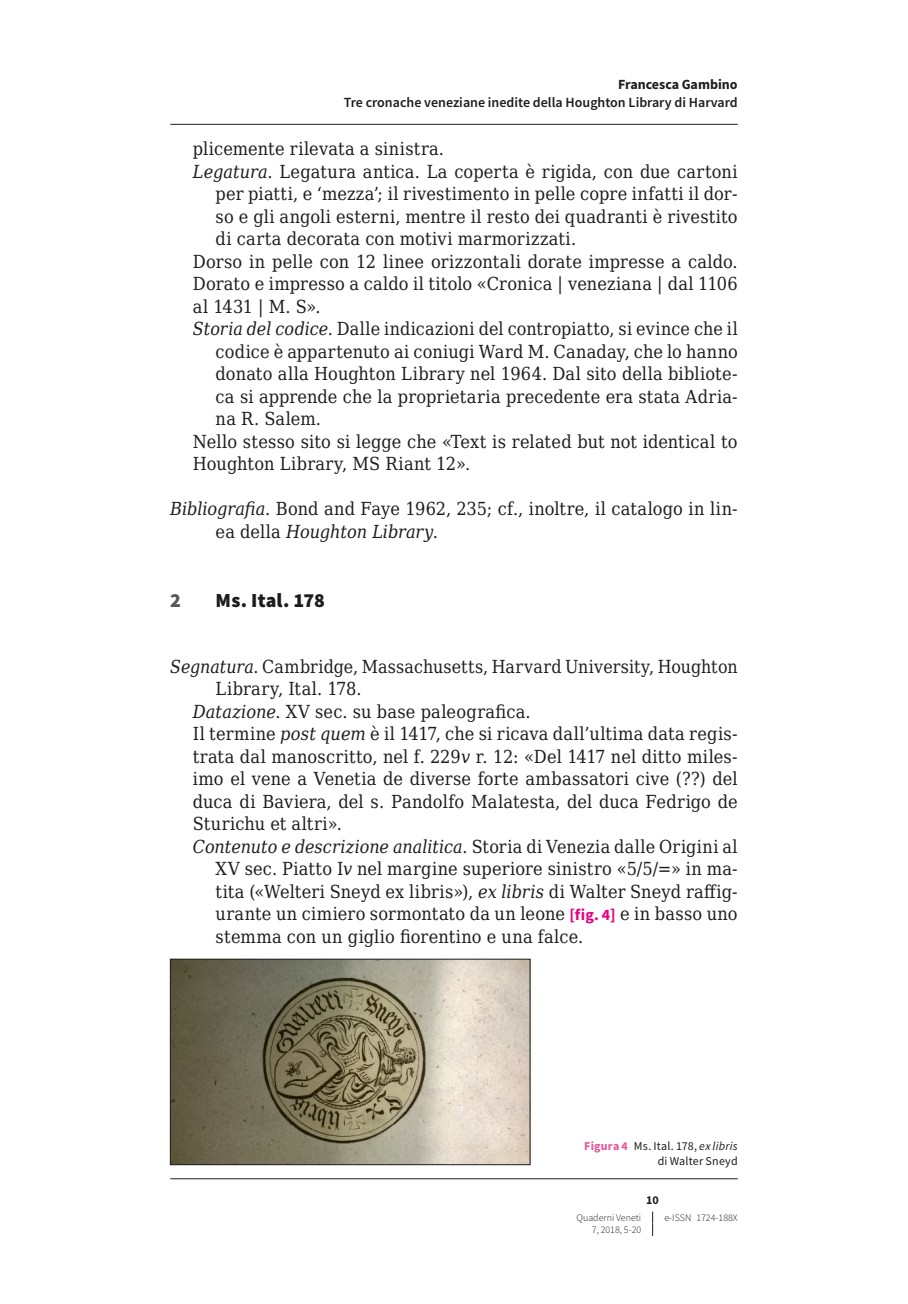
<style>
.page{position:relative;width:908px;height:1304px;background:#fff}
.page>*{position:absolute;margin:0;border:0;box-sizing:border-box;transform-origin:0 0}
.t1{font:900 20px "Source Sans Pro";letter-spacing:.005em;color:#1d1d1b}
.t2{font:900 20px "Source Sans Pro";color:#575756}
.t3{font:18px/22.4px "DejaVu Serif Condensed";letter-spacing:.01em;color:#1d1d1b}
.t4{font:italic 18px "DejaVu Serif Condensed";color:#1d1d1b}
.t5{font:600 14px "Source Sans Pro";color:#1d1d1b}
.t6{font:700 14px "Source Sans Pro";color:#1d1d1b}
.t7{font:12px/15px "Source Sans Pro";letter-spacing:.02em;color:#1d1d1b;text-align:right}
.t8{font:700 12px "Source Sans Pro";color:#1d1d1b}
.t9{font:300 10px "Source Sans Pro";color:#1d1d1b}
.s1{font-style:italic}
.s2{font-style:normal}
.s3{font-family:"Source Sans Pro";font-weight:700;font-size:16px;color:#e6007d}
.s4{font-weight:700;color:#ea5297}
</style>
<div class="page">
<img style="left:172px;top:961px;width:356px;height:202px">
<div style="left:170px;top:959px;width:360px;height:206px;border:1px solid #1d1d1b"></div>
<svg style="left:652px;top:1212px;width:1px;height:24px"></svg>
<hr style="left:170px;top:124px;width:567px;height:1px;background:#1d1d1b">
<hr style="left:170px;top:1178px;width:567px;height:1px;background:#1d1d1b">
<p class="t6" style="left:618px;top:75px;width:121px">Francesca Gambino</p>
<p class="t5" style="left:343px;top:94px;width:395px">Tre cronache veneziane inedite della Houghton Library di Harvard</p>
<p class="t3" style="left:193px;top:137px;width:252px">plicemente rilevata a sinistra.</p>
<p class="t3" style="left:193px;top:160px;width:546px"><span class="s1">Legatura</span>. Legatura antica. La coperta è rigida, con due cartoni</p>
<p class="t3" style="left:215px;top:182px;width:523px">per piatti, e ‘mezza’; il rivestimento in pelle copre infatti il dor-</p>
<p class="t3" style="left:215px;top:205px;width:523px">so e gli angoli esterni, mentre il resto dei quadranti è rivestito</p>
<p class="t3" style="left:215px;top:227px;width:362px">di carta decorata con motivi marmorizzati.</p>
<p class="t3" style="left:193px;top:250px;width:546px">Dorso in pelle con 12 linee orizzontali dorate impresse a caldo.</p>
<p class="t3" style="left:193px;top:272px;width:546px">Dorato e impresso a caldo il titolo «Cronica | veneziana | dal 1106</p>
<p class="t3" style="left:193px;top:295px;width:129px">al 1431 | M. S».</p>
<p class="t3" style="left:193px;top:317px;width:546px"><span class="s1">Storia del codice</span>. Dalle indicazioni del contropiatto, si evince che il</p>
<p class="t3" style="left:215px;top:340px;width:523px">codice è appartenuto ai coniugi Ward M. Canaday, che lo hanno</p>
<p class="t3" style="left:215px;top:362px;width:523px">donato alla Houghton Library nel 1964. Dal sito della bibliote-</p>
<p class="t3" style="left:215px;top:385px;width:523px">ca si apprende che la proprietaria precedente era stata Adria-</p>
<p class="t3" style="left:215px;top:407px;width:107px">na R. Salem.</p>
<p class="t3" style="left:193px;top:430px;width:546px">Nello stesso sito si legge che «Text is related but not identical to</p>
<p class="t3" style="left:193px;top:452px;width:278px">Houghton Library, MS Riant 12».</p>
<p class="t3" style="left:215px;top:497px;width:523px;text-indent:-45px"><span class="s1">Bibliografia</span>. Bond and Faye 1962, 235; cf., inoltre, il catalogo in lin&shy;ea della <span class="s1">Houghton Library</span>.</p>
<p class="t2" style="left:170px;top:586px;width:12px">2</p>
<p class="t1" style="left:215px;top:586px;width:111px">Ms. Ital. 178</p>
<p class="t3" style="left:170px;top:655px;width:568px"><span class="s1">Segnatura</span>. Cambridge, Massachusetts, Harvard University, Houghton</p>
<p class="t3" style="left:215px;top:677px;width:147px">Library, Ital. 178.</p>
<p class="t3" style="left:193px;top:700px;width:339px"><span class="s1">Datazione</span>. XV sec. su base paleografica.</p>
<p class="t3" style="left:193px;top:722px;width:546px">Il termine <span class="s1">post quem</span> è il 1417, che si ricava dall’ultima data regis-</p>
<p class="t3" style="left:193px;top:745px;width:546px">trata dal manoscritto, nel f. 229<span class="s1">v</span> r. 12: «Del 1417 nel ditto miles-</p>
<p class="t3" style="left:193px;top:767px;width:546px">imo el vene a Venetia de diverse forte ambassatori cive (??) del</p>
<p class="t3" style="left:193px;top:790px;width:546px">duca di Baviera, del s. Pandolfo Malatesta, del duca Fedrigo de</p>
<p class="t3" style="left:193px;top:812px;width:150px">Sturichu et altri».</p>
<p class="t4" style="left:193px;top:833px;width:546px">Contenuto e descrizione analitica<span class="s2">. Storia di Venezia dalle Origini al</span></p>
<p class="t3" style="left:215px;top:857px;width:523px">XV sec. Piatto I<span class="s1">v</span> nel margine superiore sinistro «5/5/=» in ma-</p>
<p class="t3" style="left:215px;top:880px;width:523px">tita («Welteri Sneyd ex libris»), <span class="s1">ex libris</span> di Walter Sneyd raffig-</p>
<p class="t3" style="left:215px;top:902px;width:523px">urante un cimiero sormontato da un leone <span class="s3">[fig. 4]</span> e in basso uno</p>
<p class="t3" style="left:215px;top:925px;width:369px">stemma con un giglio fiorentino e una falce.</p>
<p class="t7" style="left:584px;top:1139px;width:155px"><span class="s4">Figura 4</span> Ms. Ital. 178, <span class="s1">ex libris </span>di Walter Sneyd</p>
<p class="t8" style="left:646px;top:1192px;width:14px">10</p>
<p class="t9" style="left:576px;top:1212px;width:66px">Quaderni Veneti</p>
<p class="t9" style="left:664px;top:1212px;width:75px">e-ISSN 1724-188X</p>
<p class="t9" style="left:591px;top:1224px;width:51px">7, 2018, 5-20</p>
</div>
